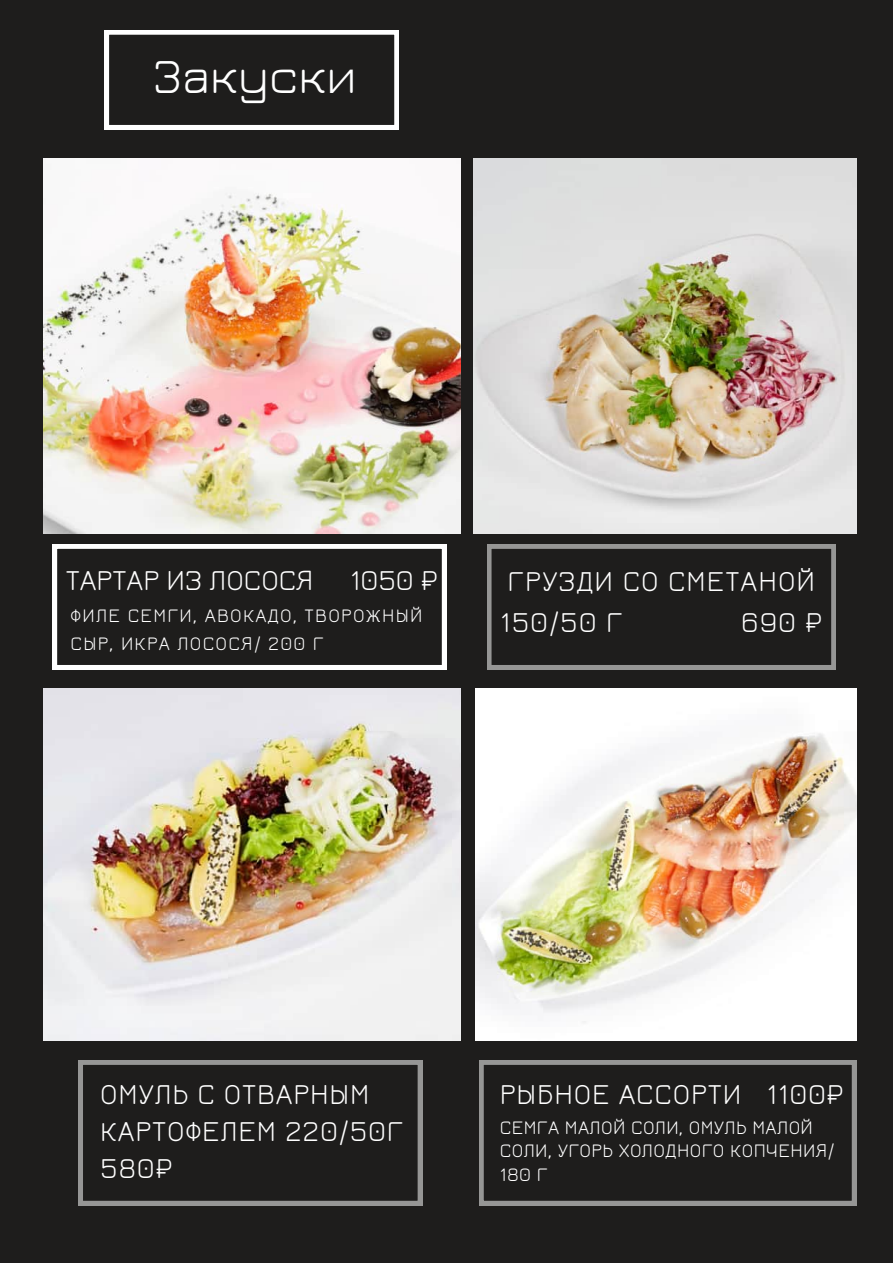
<style>
.page{position:relative;width:893px;height:1264px;background:#fff}
.page>*{position:absolute;margin:0;border:0;box-sizing:border-box;transform-origin:0 0}
.t1{font:49.8px "Jura";color:#fff}
.t2{font:29.4px/37px "Jura";letter-spacing:.03em;color:#fff}
.t3{font:29.4px "Jura";color:#fff}
.t4{font:19.5px/23.5px "Jura";letter-spacing:.02em;color:#fff}
.t5{font:19.5px/28px "Jura";letter-spacing:.065em;color:#fff}
</style>
<div class="page">
<div style="left:0;top:0;width:892px;height:1262px;background:#1e1d1c"></div>
<svg style="left:479px;top:1060px;width:377px;height:145px"></svg>
<svg style="left:78px;top:1060px;width:344px;height:145px"></svg>
<img style="left:43px;top:689px;width:417px;height:351px">
<img style="left:475px;top:689px;width:381px;height:351px">
<img style="left:473px;top:159px;width:383px;height:374px">
<svg style="left:53px;top:544px;width:393px;height:125px"></svg>
<svg style="left:487px;top:544px;width:348px;height:125px"></svg>
<img style="left:43px;top:159px;width:417px;height:374px">
<svg style="left:105px;top:30px;width:294px;height:99px"></svg>
<p class="t1" style="left:153px;top:45px;width:205px">Закуски</p>
<p class="t3" style="left:66px;top:561px;width:249px">ТАРТАР ИЗ ЛОСОСЯ</p>
<p class="t2" style="left:350px;top:560px;width:89px">1050 ₽</p>
<p class="t5" style="left:71px;top:600px;width:353px">ФИЛЕ СЕМГИ, АВОКАДО, ТВОРОЖНЫЙ<br>СЫР, ИКРА ЛОСОСЯ/ 200 Г</p>
<p class="t2" style="left:507px;top:561px;width:309px">ГРУЗДИ СО СМЕТАНОЙ</p>
<p class="t2" style="left:500px;top:602px;width:124px">150/50 Г</p>
<p class="t2" style="left:741px;top:602px;width:83px">690 ₽</p>
<p class="t2" style="left:100px;top:1074px;width:304px">ОМУЛЬ С ОТВАРНЫМ<br>КАРТОФЕЛЕМ 220/50Г<br>580₽</p>
<p class="t2" style="left:500px;top:1074px;width:345px">РЫБНОЕ АССОРТИ 1100₽</p>
<p class="t4" style="left:500px;top:1114px;width:336px">СЕМГА МАЛОЙ СОЛИ, ОМУЛЬ МАЛОЙ<br>СОЛИ, УГОРЬ ХОЛОДНОГО КОПЧЕНИЯ/<br>180 Г</p>
</div>
